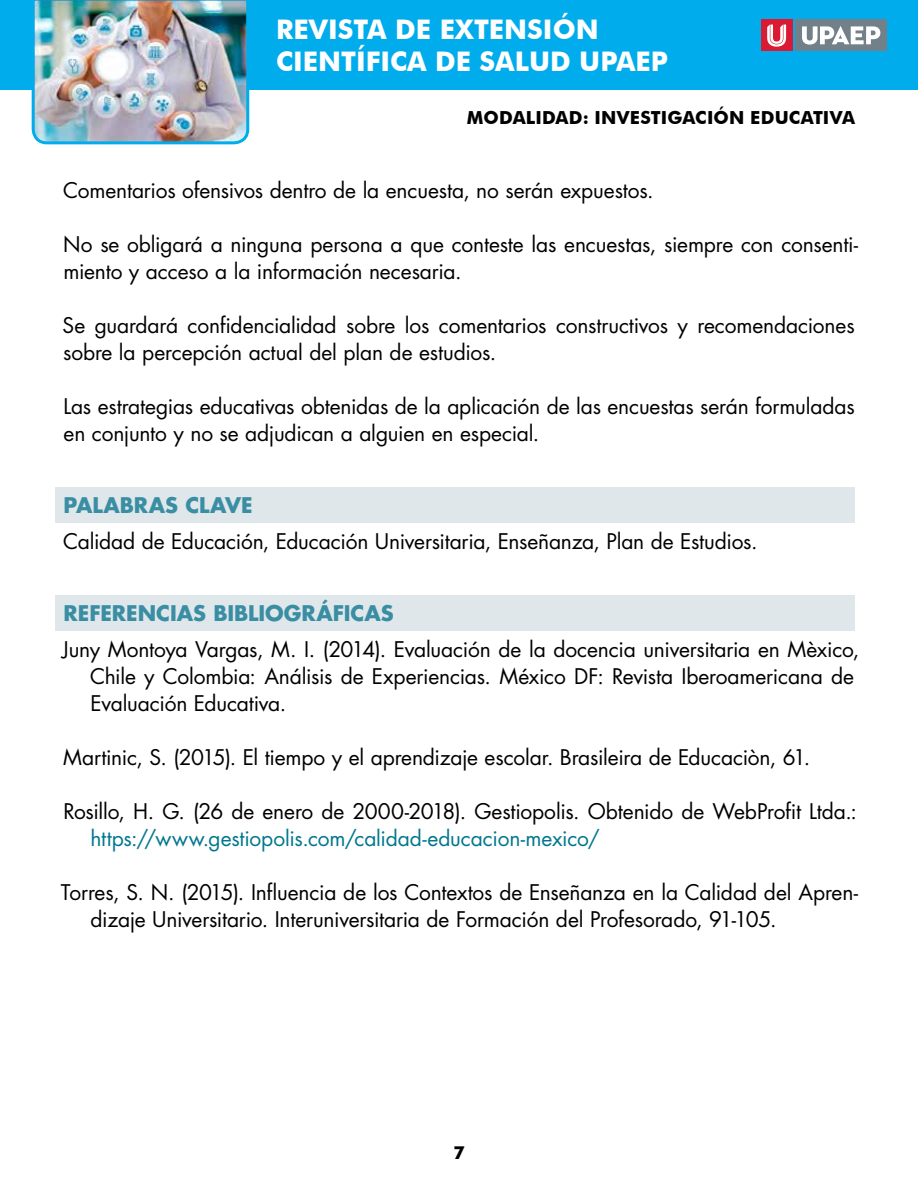
<style>
.page{position:relative;width:918px;height:1188px;background:#fff}
.page>*{position:absolute;margin:0;border:0;box-sizing:border-box;transform-origin:0 0}
.t1{font:700 27px/32.4px "Futura BT";color:#fff}
.t2{font:21px/27px "Futura Std";letter-spacing:-.01em;color:#000}
.t3{font:21px "Futura Std";letter-spacing:-.005em;color:#00778e}
.t4{font:700 21px "Futura Std";color:#3a8ea3}
.t5{font:700 18px "Futura BT";letter-spacing:.005em;color:#000}
</style>
<div class="page">
<div style="left:0;top:0;width:918px;height:90px;background:#00aceb"></div>
<img style="left:31px;top:0;width:219px;height:145px">
<div style="left:796px;top:20px;width:91px;height:31px;background:#72808a"></div>
<svg style="left:802px;top:26px;width:78px;height:19px"></svg>
<div style="left:761px;top:20px;width:31px;height:31px;background:#da1a32"></div>
<svg style="left:767px;top:25px;width:19px;height:22px"></svg>
<div style="left:56px;top:487px;width:799px;height:36px;background:#e0e7eb"></div>
<div style="left:56px;top:595px;width:799px;height:36px;background:#e0e7eb"></div>
<p class="t1" style="left:276px;top:13px;width:393px">REVISTA DE EXTENSIÓN<br>CIENTÍFICA DE SALUD UPAEP</p>
<p class="t5" style="left:467px;top:107px;width:390px">MODALIDAD: INVESTIGACIÓN EDUCATIVA</p>
<p class="t2" style="left:63px;top:177px;width:592px">Comentarios ofensivos dentro de la encuesta, no serán expuestos.</p>
<p class="t2" style="left:63px;top:231px;width:796px">No se obligará a ninguna persona a que conteste las encuestas, siempre con consenti&shy;miento y acceso a la información necesaria.</p>
<p class="t2" style="left:63px;top:312px;width:794px">Se guardará confidencialidad sobre los comentarios constructivos y recomendaciones sobre la percepción actual del plan de estudios.</p>
<p class="t2" style="left:63px;top:393px;width:793px">Las estrategias educativas obtenidas de la aplicación de las encuestas serán formuladas en conjunto y no se adjudican a alguien en especial.</p>
<p class="t4" style="left:64px;top:491px;width:190px">PALABRAS CLAVE</p>
<p class="t2" style="left:63px;top:528px;width:696px">Calidad de Educación, Educación Universitaria, Enseñanza, Plan de Estudios.</p>
<p class="t4" style="left:64px;top:599px;width:332px">REFERENCIAS BIBLIOGRÁFICAS</p>
<p class="t2" style="left:90px;top:636px;width:771px;text-indent:-28px">Juny Montoya Vargas, M. I. (2014). Evaluación de la docencia universitaria en Mèxico,<br>Chile y Colombia: Análisis de Experiencias. México DF: Revista Iberoamericana de<br>Evaluación Educativa.</p>
<p class="t2" style="left:63px;top:744px;width:749px">Martinic, S. (2015). El tiempo y el aprendizaje escolar. Brasileira de Educaciòn, 61.</p>
<p class="t2" style="left:63px;top:798px;width:795px">Rosillo, H. G. (26 de enero de 2000-2018). Gestiopolis. Obtenido de WebProfit Ltda.:</p>
<p class="t3" style="left:90px;top:825px;width:511px">https://www.gestiopolis.com/calidad-educacion-mexico/</p>
<p class="t2" style="left:91px;top:879px;width:769px;text-indent:-30px">Torres, S. N. (2015). Influencia de los Contextos de Enseñanza en la Calidad del Apren&shy;dizaje Universitario. Interuniversitaria de Formación del Profesorado, 91-105.</p>
<p class="t5" style="left:453px;top:1142px;width:13px">7</p>
</div>
